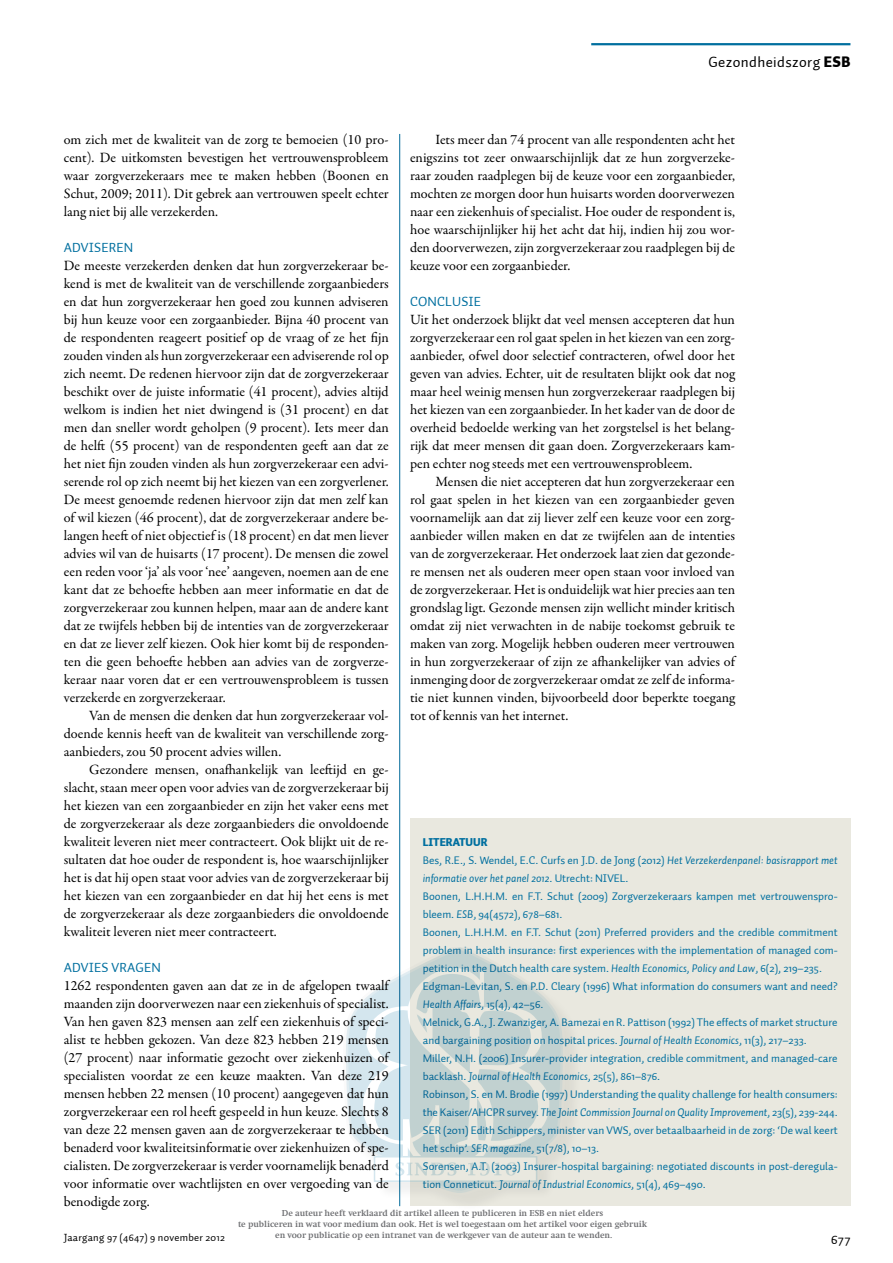
<style>
.page{position:relative;width:893px;height:1263px;background:#fff}
.page>*{position:absolute;margin:0;border:0;box-sizing:border-box;transform-origin:0 0}
.t1{font:15px "Auto 1";letter-spacing:.025em;color:#000}
.t2{font:14.25px/18px "Garamond Premr Pro";color:#000;text-align:justify}
.t3{font:13.5px "Auto 1";letter-spacing:.01em;color:#006f9f}
.t4{font:13.5px "Auto 1";color:#000}
.t5{font:11.25px/18px "Auto 1";color:#006f9f}
.t6{font:italic 11.25px/18px "Auto 1";letter-spacing:-.005em;color:#006f9f}
.t7{font:10.5px "Auto 1";letter-spacing:.025em;color:#000}
.t8{font:700 9px/10.8px "Swift";color:#6d6e71;text-align:center}
.s1{font-weight:900}
.s2{font-weight:900;font-style:normal}
.s3{font-style:normal}
.s4{font-style:italic}
</style>
<div class="page">
<hr style="left:591px;top:43px;width:259px;height:2px;background:#006f9f">
<hr style="left:399px;top:134px;width:1px;height:1072px;background:#006a99">
<div style="left:410px;top:819px;width:440px;height:387px;background:#e9e8df"></div>
<div style="left:346px;top:948px;width:238px;height:266px;background:#000;opacity:.35"></div>
<svg style="left:346px;top:947px;width:221px;height:250px"></svg>
<svg style="left:374px;top:1178px;width:163px;height:4px"></svg>
<svg style="left:362px;top:965px;width:190px;height:213px"></svg>
<p class="t1" style="left:708px;top:53px;width:143px">Gezondheidszorg <span class="s1">ESB</span></p>
<p class="t2" style="left:64px;top:131px;width:327px">om zich met de kwaliteit van de zorg te bemoeien (10 pro&shy;cent). De uitkomsten bevestigen het vertrouwensprobleem waar zorgverzekeraars mee te maken hebben (Boonen en Schut, 2009; 2011). Dit gebrek aan vertrouwen speelt echter lang niet bij alle verzekerden.</p>
<p class="t3" style="left:64px;top:239px;width:71px">Adviseren</p>
<p class="t2" style="left:64px;top:257px;width:327px">De meeste verzekerden denken dat hun zorgverzekeraar be&shy;kend is met de kwaliteit van de verschillende zorgaanbieders en dat hun zorgverzekeraar hen goed zou kunnen adviseren bij hun keuze voor een zorgaanbieder. Bijna 40 procent van de respondenten reageert positief op de vraag of ze het fijn zouden vinden als hun zorgverzekeraar een adviserende rol op zich neemt. De redenen hiervoor zijn dat de zorgverzekeraar beschikt over de juiste informatie (41 procent), advies altijd welkom is indien het niet dwingend is (31 procent) en dat men dan sneller wordt geholpen (9 procent). Iets meer dan de helft (55 procent) van de respondenten geeft aan dat ze het niet fijn zouden vinden als hun zorgverzekeraar een advi&shy;serende rol op zich neemt bij het kiezen van een zorgverlener.<br>De meest genoemde redenen hiervoor zijn dat men zelf kan of wil kiezen (46 procent), dat de zorgverzekeraar andere be&shy;langen heeft of niet objectief is (18 procent) en dat men liever advies wil van de huisarts (17 procent). De mensen die zowel een reden voor ‘ja’ als voor ‘nee’ aangeven, noemen aan de ene kant dat ze behoefte hebben aan meer informatie en dat de zorgverzekeraar zou kunnen helpen, maar aan de andere kant dat ze twijfels hebben bij de intenties van de zorgverzekeraar en dat ze liever zelf kiezen. Ook hier komt bij de responden&shy;ten die geen behoefte hebben aan advies van de zorgverze&shy;keraar naar voren dat er een vertrouwensprobleem is tussen verzekerde en zorgverzekeraar.</p>
<p class="t2" style="left:64px;top:707px;width:326px;text-indent:26px">Van de mensen die denken dat hun zorgverzekeraar vol&shy;doende kennis heeft van de kwaliteit van verschillende zorg&shy;aanbieders, zou 50 procent advies willen.</p>
<p class="t2" style="left:64px;top:761px;width:327px;text-indent:26px">Gezondere mensen, onafhankelijk van leeftijd en ge&shy;slacht, staan meer open voor advies van de zorgverzekeraar bij het kiezen van een zorgaanbieder en zijn het vaker eens met de zorgverzekeraar als deze zorgaanbieders die onvoldoende kwaliteit leveren niet meer contracteert. Ook blijkt uit de re&shy;sultaten dat hoe ouder de respondent is, hoe waarschijnlijker het is dat hij open staat voor advies van de zorgverzekeraar bij het kiezen van een zorgaanbieder en dat hij het eens is met de zorgverzekeraar als deze zorgaanbieders die onvoldoende kwaliteit leveren niet meer contracteert.</p>
<p class="t3" style="left:64px;top:959px;width:99px">Advies vragen</p>
<p class="t2" style="left:64px;top:977px;width:327px">1262 respondenten gaven aan dat ze in de afgelopen twaalf maanden zijn doorverwezen naar een ziekenhuis of specialist.<br>Van hen gaven 823 mensen aan zelf een ziekenhuis of speci&shy;alist te hebben gekozen. Van deze 823 hebben 219 mensen (27 procent) naar informatie gezocht over ziekenhuizen of specialisten voordat ze een keuze maakten. Van deze 219 mensen hebben 22 mensen (10 procent) aangegeven dat hun zorgverzekeraar een rol heeft gespeeld in hun keuze. Slechts 8 van deze 22 mensen gaven aan de zorgverzekeraar te hebben benaderd voor kwaliteitsinformatie over ziekenhuizen of spe&shy;cialisten. De zorgverzekeraar is verder voornamelijk benaderd voor informatie over wachtlijsten en over vergoeding van de benodigde zorg.</p>
<p class="t2" style="left:410px;top:131px;width:327px;text-indent:26px">Iets meer dan 74 procent van alle respondenten acht het enigszins tot zeer onwaarschijnlijk dat ze hun zorgverzeke&shy;raar zouden raadplegen bij de keuze voor een zorgaanbieder, mochten ze morgen door hun huisarts worden doorverwezen naar een ziekenhuis of specialist. Hoe ouder de respondent is, hoe waarschijnlijker hij het acht dat hij, indien hij zou wor&shy;den doorverwezen, zijn zorgverzekeraar zou raadplegen bij de keuze voor een zorgaanbieder.</p>
<p class="t3" style="left:410px;top:293px;width:73px">Conclusie</p>
<p class="t2" style="left:410px;top:311px;width:326px">Uit het onderzoek blijkt dat veel mensen accepteren dat hun zorgverzekeraar een rol gaat spelen in het kiezen van een zorg&shy;aanbieder, ofwel door selectief contracteren, ofwel door het geven van advies. Echter, uit de resultaten blijkt ook dat nog maar heel weinig mensen hun zorgverzekeraar raadplegen bij het kiezen van een zorgaanbieder. In het kader van de door de overheid bedoelde werking van het zorgstelsel is het belang&shy;rijk dat meer mensen dit gaan doen. Zorgverzekeraars kam&shy;pen echter nog steeds met een vertrouwensprobleem.</p>
<p class="t2" style="left:410px;top:473px;width:327px;text-indent:26px">Mensen die niet accepteren dat hun zorgverzekeraar een rol gaat spelen in het kiezen van een zorgaanbieder geven voornamelijk aan dat zij liever zelf een keuze voor een zorg&shy;aanbieder willen maken en dat ze twijfelen aan de intenties van de zorgverzekeraar. Het onderzoek laat zien dat gezonde&shy;re mensen net als ouderen meer open staan voor invloed van de zorgverzekeraar. Het is onduidelijk wat hier precies aan ten grondslag ligt. Gezonde mensen zijn wellicht minder kritisch omdat zij niet verwachten in de nabije toekomst gebruik te maken van zorg. Mogelijk hebben ouderen meer vertrouwen in hun zorgverzekeraar of zijn ze afhankelijker van advies of inmenging door de zorgverzekeraar omdat ze zelf de informa&shy;tie niet kunnen vinden, bijvoorbeeld door beperkte toegang tot of kennis van het internet.</p>
<p class="t6" style="left:423px;top:833px;width:416px"><span class="s2">LITERATUUR<br></span><span class="s3">Bes, R.E., S. Wendel, E.C. Curfs en J.D. de Jong (2012)</span> Het Verzekerdenpanel: basisrapport met informatie over het panel 2012<span class="s3">. Utrecht: NIVEL</span></p>
<p class="t5" style="left:423px;top:869px;width:416px;text-indent:203px">.<br>Boonen, L.H.H.M. en F.T. Schut (2009) Zorgverzekeraars kampen met vertrouwenspro&shy;bleem. <span class="s4">ESB</span>, 94(4572), 678–681.<br>Boonen, L.H.H.M. en F.T. Schut (2011) Preferred providers and the credible commitment problem in health insurance: first experiences with the implementation of managed com&shy;petition in the Dutch health care system. <span class="s4">Health Economics, Policy and Law</span>, 6(2), 219–235.<br>Edgman-Levitan, S. en P.D. Cleary (1996) What information do consumers want and need?<br><span class="s4">Health Affairs</span>, 15(4), 42–56.<br>Melnick, G.A., J. Zwanziger, A. Bamezai en R. Pattison (1992) The effects of market structure and bargaining position on hospital prices. <span class="s4">Journal of Health Economics</span>, 11(3), 217–233.<br>Miller, N .H. (2006) Insurer-provider integration, credible commitment, and managed-care backlash. <span class="s4">Journal of Health Economics</span>, 25(5), 861–876.<br>Robinson, S. en M. Brodie (1997) Understanding the quality challenge for health consumers: the Kaiser/AHCPR</p>
<p class="t6" style="left:507px;top:1103px;width:332px"><span class="s3">survey.</span> The Joint Commission Journal on Quality Improvement, <span class="s3">23(5), 239-244.</span></p>
<p class="t5" style="left:423px;top:1121px;width:416px;text-indent:20px">(2011) Edith Schippers, minister van VWS, over betaalbaarheid in de zorg: ‘De wal keert het schip’. <span class="s4">SER magazine</span>, 51(7/8), 10–13.<br>Sorensen, A.T. (2003) Insurer-hospital bargaining: negotiated discounts in post-deregula&shy;tion Conneticut. <span class="s4">Journal of Industrial Economics</span>, 51(4), 469–490.</p>
<p class="t8" style="left:238px;top:1208px;width:411px">De auteur heeft verklaard dit artikel alleen te publiceren in ESB en niet elders<br>te publiceren in wat voor medium dan ook. Het is wel toegestaan om het artikel voor eigen gebruik en voor publicatie op een intranet van de werkgever van de auteur aan te wenden.</p>
<p class="t5" style="left:423px;top:1121px;width:7px">SER</p>
<p class="t7" style="left:64px;top:1231px;width:163px">Jaargang 97 (4647) 9 november 2012</p>
<p class="t4" style="left:831px;top:1231px;width:21px">677</p>
</div>
